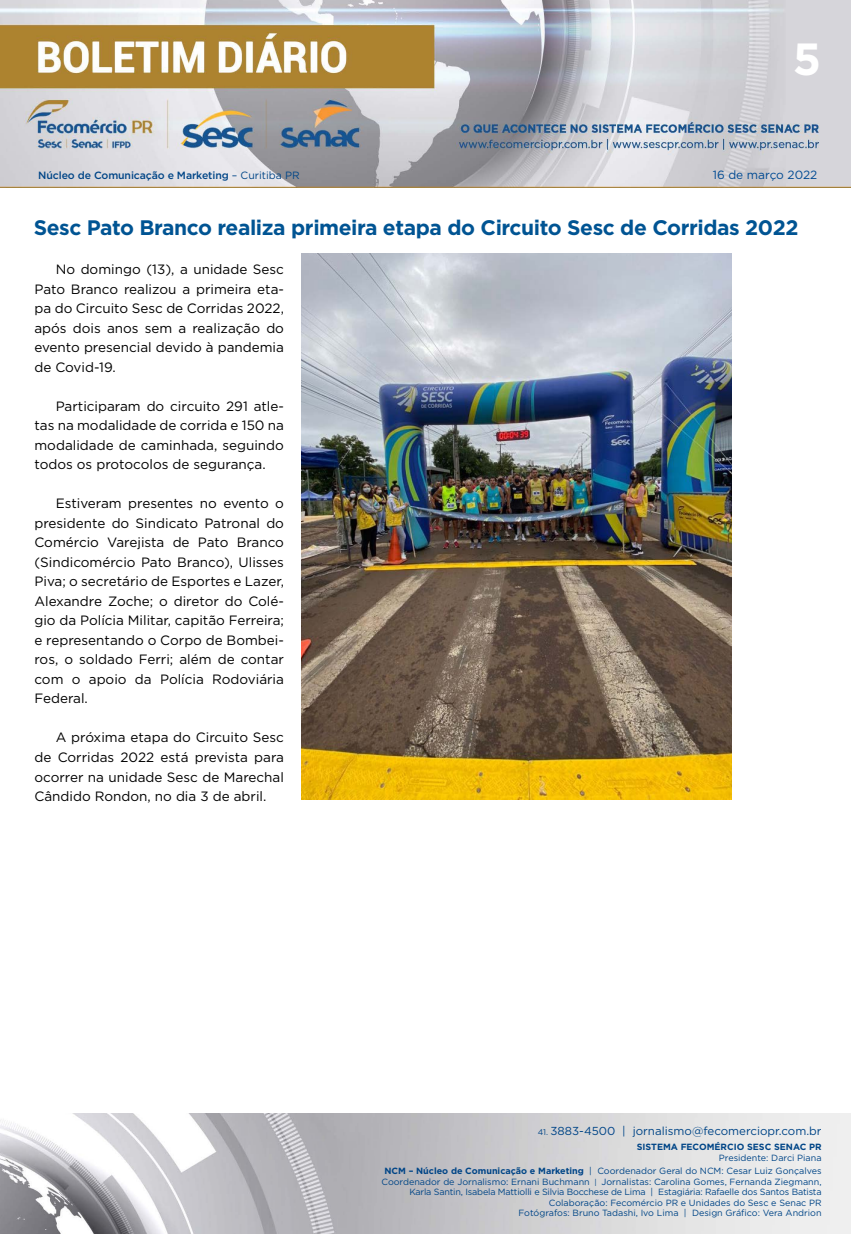
<style>
.page{position:relative;width:851px;height:1234px;background:#fff}
.page>*{position:absolute;margin:0;border:0;box-sizing:border-box;transform-origin:0 0}
.t1{font:700 45px "Gotham";color:#fff}
.t2{font:700 21px "Gotham";letter-spacing:-.02em;color:#005493}
.t3{font:13.5px/19.5px "Gotham";color:#000;text-align:justify}
.t4{font:11.85px "Gotham";color:#004a93}
.t5{font:11.55px "Gotham";color:#004587}
.t6{font:500 10.5px "Gotham";letter-spacing:-.01em;color:#004587}
.t7{font:9px/10.5px "Gotham";color:#004587;text-align:right}
.t8{font:700 9px "Gotham";color:#004587}
.s1{font-weight:400}
.s2{font-size:8.25px}
.s3{font-weight:700}
.s4{font-size:7.65px}
</style>
<div class="page">
<img style="left:0;top:0;width:850px;height:188px">
<img style="left:0;top:1113px;width:850px;height:120px">
<img style="left:301px;top:253px;width:430px;height:546px">
<h1 class="t1" style="left:792px;top:29px;width:30px">5</h1>
<p class="t6" style="left:38px;top:168px;width:263px">Núcleo de Comunicação e Marketing <span class="s1">– Curitiba PR</span></p>
<p class="t4" style="left:712px;top:167px;width:106px">16 de março 2022</p>
<h2 class="t2" style="left:34px;top:214px;width:766px">Sesc Pato Branco realiza primeira etapa do Circuito Sesc de Corridas 2022</h2>
<p class="t3" style="left:34px;top:259px;width:251px;text-indent:21px">No domingo (13), a unidade Sesc Pato Branco realizou a primeira eta&shy;pa do Circuito Sesc de Corridas 2022, após dois anos sem a realização do evento presencial devido à pandemia de Covid-19.</p>
<p class="t3" style="left:34px;top:396px;width:251px;text-indent:21px">Participaram do circuito 291 atle&shy;tas na modalidade de corrida e 150 na modalidade de caminhada, seguindo todos os protocolos de segurança.</p>
<p class="t3" style="left:34px;top:493px;width:251px;text-indent:21px">Estiveram presentes no evento o presidente do Sindicato Patronal do Comércio Varejista de Pato Branco (Sindicomércio Pato Branco), Ulisses Piva; o secretário de Esportes e Lazer, Alexandre Zoche; o diretor do Colé&shy;gio da Polícia Militar, capitão Ferreira; e representando o Corpo de Bombei&shy;ros, o soldado Ferri; além de contar com o apoio da Polícia Rodoviária Federal.</p>
<p class="t3" style="left:34px;top:727px;width:251px;text-indent:21px">A próxima etapa do Circuito Sesc de Corridas 2022 está prevista para ocorrer na unidade Sesc de Marechal Cândido Rondon, no dia 3 de abril.</p>
<p class="t5" style="left:537px;top:1123px;width:285px"><span class="s2">41.</span> 3883-4500 | jornalismo@fecomerciopr.com.br</p>
<p class="t8" style="left:636px;top:1140px;width:186px">SISTEMA FECOMÉRCIO SESC SENAC PR</p>
<p class="t7" style="left:384px;top:1150px;width:438px;line-height:13.5px">Presidente: Darci Piana<br><span class="s3">NCM – Núcleo de Comunicação e Marketing</span> | Coordenador Geral do NCM: Cesar Luiz Gonçalves</p>
<p class="t7" style="left:381px;top:1175px;width:441px">Coordenador de Jornalismo: Ernani Buchmann <span class="s4">|</span> Jornalistas: Carolina Gomes, Fernanda Ziegmann, Karla Santin, Isabela Mattiolli e Silvia Bocchese de Lima | Estagiária: Rafaelle dos Santos Batista Colaboração: Fecomércio PR e Unidades do Sesc e Senac PR<br>Fotógrafos: Bruno Tadashi, Ivo Lima | Design Gráfico: Vera Andrion</p>
</div>
